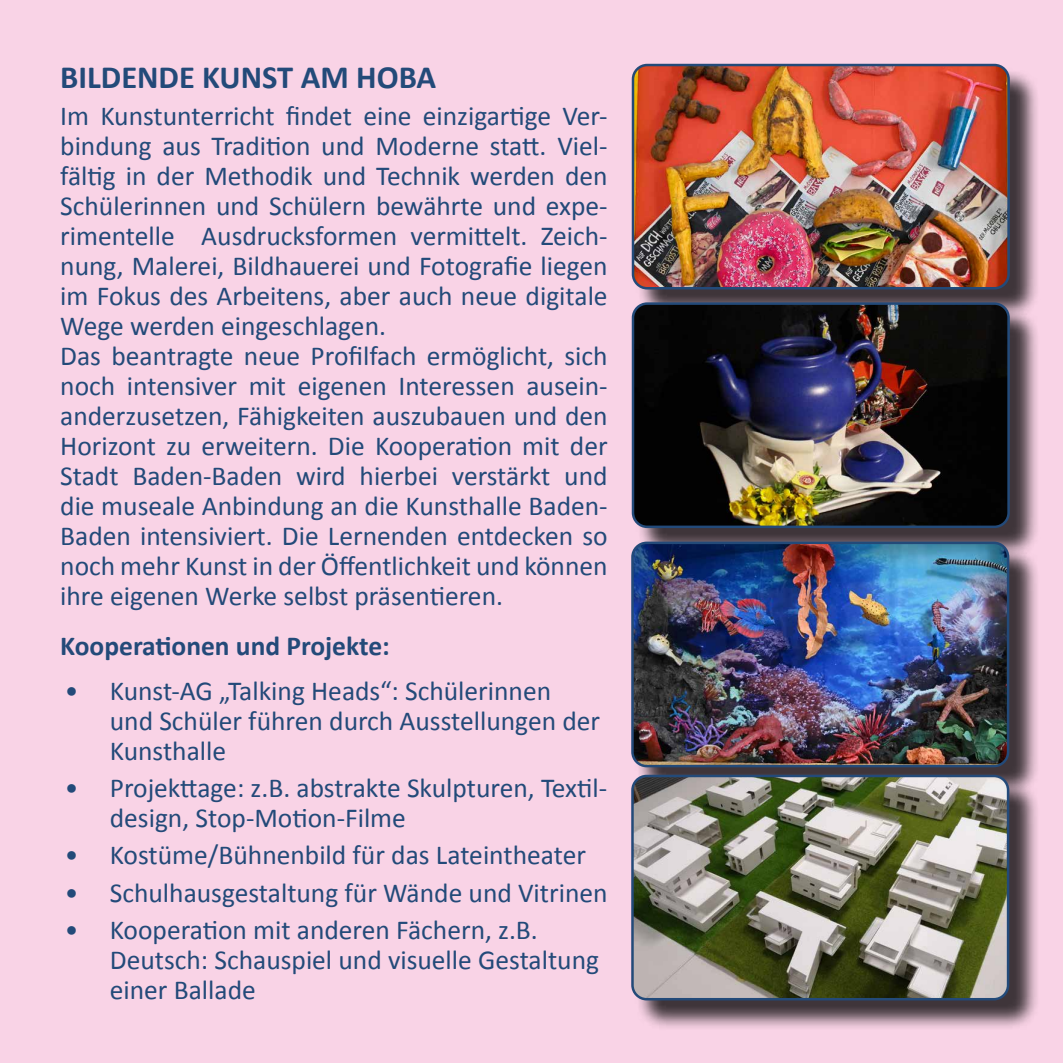
<style>
.page{position:relative;width:1063px;height:1063px;background:#f9d3e6}
.page>*{position:absolute;margin:0;border:0;box-sizing:border-box;transform-origin:0 0}
.t1{font:700 32.5px "Calibri";color:#234a79}
.t2{font:27.5px/30px "Calibri";color:#234a79}
.t3{font:700 27.5px "Calibri";color:#234a79}
</style>
<div class="page">
<div style="left:636px;top:68px;width:405px;height:252px;background:#000;opacity:.75"></div>
<img style="left:633px;top:65px;width:376px;height:223px">
<div style="left:632px;top:64px;width:378px;height:226px;border:2px solid #234a79;border-radius:14px"></div>
<div style="left:636px;top:306px;width:405px;height:253px;background:#000;opacity:.75"></div>
<img style="left:633px;top:304px;width:376px;height:223px">
<div style="left:632px;top:302px;width:378px;height:226px;border:2px solid #234a79;border-radius:14px"></div>
<div style="left:635px;top:545px;width:405px;height:253px;background:#000;opacity:.75"></div>
<img style="left:634px;top:543px;width:374px;height:223px">
<div style="left:631px;top:542px;width:378px;height:225px;border:2px solid #234a79;border-radius:14px"></div>
<div style="left:635px;top:778px;width:405px;height:253px;background:#000;opacity:.75"></div>
<img style="left:634px;top:776px;width:374px;height:223px">
<div style="left:631px;top:775px;width:378px;height:225px;border:2px solid #234a79;border-radius:14px"></div>
<p class="t1" style="left:60px;top:54px;width:378px">BILDENDE KUNST AM HOBA</p>
<p class="t2" style="left:60px;top:100px;width:549px">Im Kunstunterricht findet eine einzigartige Ver&shy;bindung aus Tradition und Moderne statt. Viel&shy;fältig in der Methodik und Technik werden den Schülerinnen und Schülern bewährte und expe&shy;rimentelle Ausdrucksformen vermittelt. Zeich&shy;nung, Malerei, Bildhauerei und Fotografie liegen im Fokus des Arbeitens, aber auch neue digitale Wege werden eingeschlagen.<br>Das beantragte neue Profilfach ermöglicht, sich noch intensiver mit eigenen Interessen ausein&shy;anderzusetzen, Fähigkeiten auszubauen und den Horizont zu erweitern. Die Kooperation mit der Stadt Baden-Baden wird hierbei verstärkt und die museale Anbindung an die Kunsthalle Baden-Baden intensiviert. Die Lernenden entdecken so noch mehr Kunst in der Öffentlichkeit und können ihre eigenen Werke selbst präsentieren.</p>
<p class="t3" style="left:60px;top:627px;width:331px">Kooperationen und Projekte:</p>
<p class="t2" style="left:110px;top:675px;width:492px;text-indent:-45px">• Kunst-AG „Talking Heads“: Schülerinnen und Schüler führen durch Ausstellungen der<br>Kunsthalle</p>
<p class="t2" style="left:110px;top:772px;width:499px;text-indent:-45px">• Projekttage: z.B. abstrakte Skulpturen, Textil&shy;design, Stop-Motion-Filme</p>
<p class="t2" style="left:65px;top:840px;width:523px">• Kostüme/Bühnenbild für das Lateintheater</p>
<p class="t2" style="left:65px;top:877px;width:544px">• Schulhausgestaltung für Wände und Vitrinen</p>
<p class="t2" style="left:110px;top:914px;width:491px;text-indent:-45px">• Kooperation mit anderen Fächern, z.B.<br>Deutsch: Schauspiel und visuelle Gestaltung einer Ballade</p>
</div>
